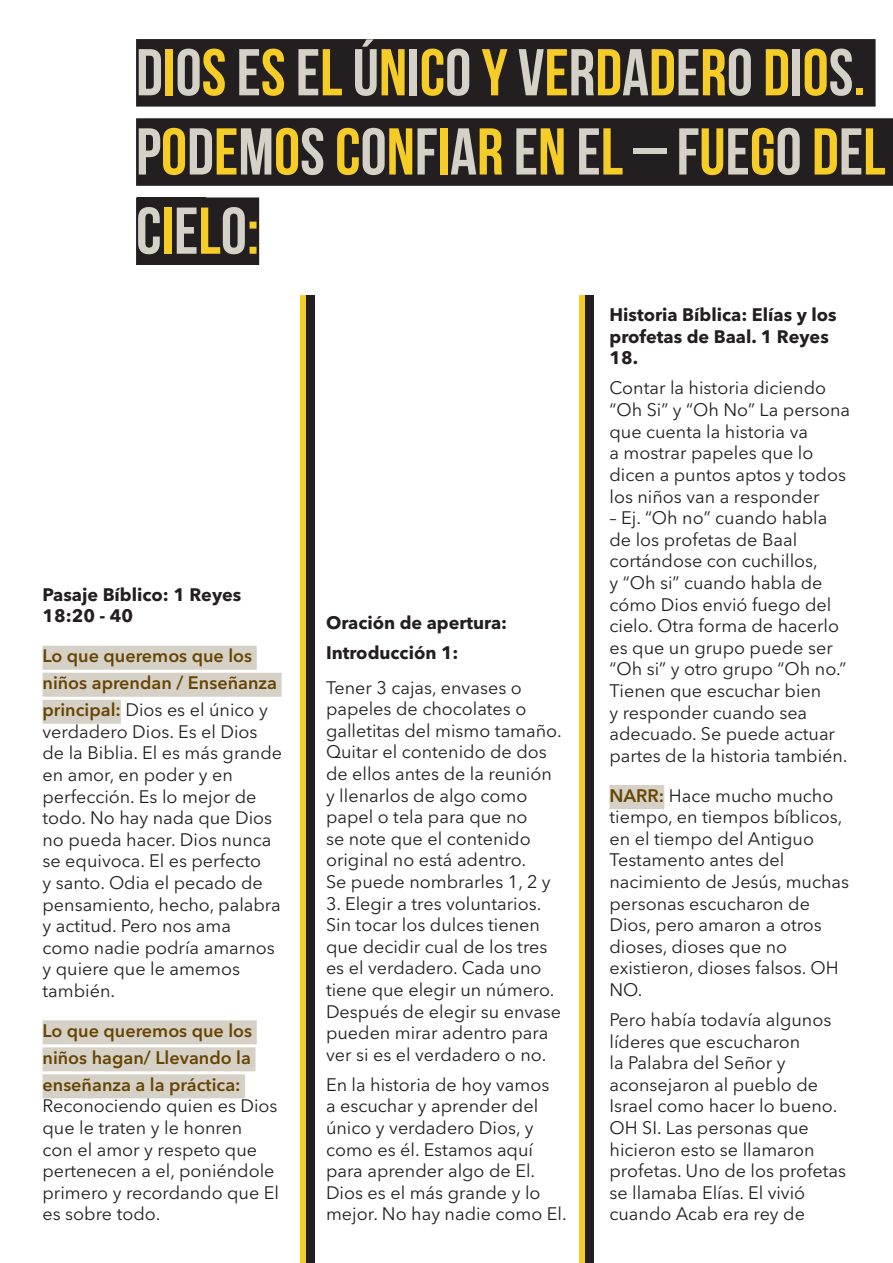
<style>
.page{position:relative;width:893px;height:1263px;background:#fff}
.page>*{position:absolute;margin:0;border:0;box-sizing:border-box;transform-origin:0 0}
.t1{font:66px/79.2px "Bebas Neue";color:#d6d1c7}
.t2{font:18px/21.6px "Avenir Next LT Pro";color:#231f20}
.t3{font:600 18px/27px "Avenir Next LT Pro";color:#674504}
.t4{font:700 18px/21.6px "Avenir Next LT Pro";color:#231f20}
.s1{color:#f5cd26}
.s2{font-weight:400;color:#231f20}
.s3{font-weight:600;color:#674504}
</style>
<div class="page">
<div style="left:136px;top:39px;width:740px;height:68px;background:#231f20"></div>
<div style="left:136px;top:118px;width:757px;height:68px;background:#231f20"></div>
<div style="left:136px;top:197px;width:123px;height:68px;background:#231f20"></div>
<div style="left:43px;top:646px;width:214px;height:24px;background:#d6d1c7"></div>
<div style="left:43px;top:673px;width:239px;height:24px;background:#d6d1c7"></div>
<div style="left:43px;top:700px;width:78px;height:24px;background:#d6d1c7"></div>
<div style="left:43px;top:1020px;width:214px;height:24px;background:#d6d1c7"></div>
<div style="left:43px;top:1047px;width:213px;height:24px;background:#d6d1c7"></div>
<div style="left:43px;top:1074px;width:202px;height:24px;background:#d6d1c7"></div>
<div style="left:609px;top:785px;width:55px;height:24px;background:#d6d1c7"></div>
<div style="left:580px;top:296px;width:8px;height:967px;background:#f5cd26"></div>
<div style="left:585px;top:296px;width:9px;height:967px;background:#231f20"></div>
<div style="left:300px;top:296px;width:9px;height:967px;background:#f5cd26"></div>
<div style="left:306px;top:296px;width:8px;height:967px;background:#231f20"></div>
<h1 class="t1" style="left:136px;top:32px;width:751px">D<span class="s1">I</span>O<span class="s1">S</span> E<span class="s1">S</span> E<span class="s1">L</span> Ú<span class="s1">N</span>I<span class="s1">C</span>O <span class="s1">Y</span> V<span class="s1">E</span>R<span class="s1">D</span>A<span class="s1">D</span>E<span class="s1">R</span>O <span class="s1">D</span>I<span class="s1">O</span>S<span class="s1">.<br></span>P<span class="s1">O</span>D<span class="s1">E</span>M<span class="s1">O</span>S <span class="s1">C</span>O<span class="s1">N</span>F<span class="s1">I</span>A<span class="s1">R</span> E<span class="s1">N</span> E<span class="s1">L</span> – F<span class="s1">U</span>E<span class="s1">G</span>O <span class="s1">D</span>E<span class="s1">L<br></span>C<span class="s1">I</span>E<span class="s1">L</span>O<span class="s1">:</span></h1>
<p class="t4" style="left:43px;top:584px;width:200px">Pasaje Bíblico: 1 Reyes<br>18:20 - 40</p>
<p class="t3" style="left:43px;top:642px;width:236px">Lo que queremos que los niños aprendan / Enseñanza principal: <span class="s2">Dios es el único y</span></p>
<p class="t2" style="left:43px;top:721px;width:241px">verdadero Dios. Es el Dios de la Biblia. El es más grande en amor, en poder y en perfección. Es lo mejor de todo. No hay nada que Dios no pueda hacer. Dios nunca se equivoca. El es perfecto<br>y santo. Odia el pecado de pensamiento, hecho, palabra y actitud. Pero nos ama como nadie podría amarnos y quiere que le amemos también.</p>
<p class="t3" style="left:43px;top:1017px;width:211px;text-align:justify">Lo que queremos que los niños hagan/ Llevando la enseñanza a la práctica:</p>
<p class="t2" style="left:43px;top:1095px;width:238px">Reconociendo quien es Dios que le traten y le honren<br>con el amor y respeto que pertenecen a el, poniéndole primero y recordando que El es sobre todo.</p>
<p class="t4" style="left:326px;top:607px;width:183px;line-height:30.2px">Oración de apertura:<br>Introducción 1:</p>
<p class="t2" style="left:326px;top:676px;width:237px">Tener 3 cajas, envases o papeles de chocolates o galletitas del mismo tamaño.<br>Quitar el contenido de dos de ellos antes de la reunión y llenarlos de algo como papel o tela para que no<br>se note que el contenido original no está adentro.<br>Se puede nombrarles 1, 2 y</p>
<p class="t2" style="left:326px;top:892px;width:237px">3. Elegir a tres voluntarios.<br>Sin tocar los dulces tienen que decidir cual de los tres es el verdadero. Cada uno tiene que elegir un número.<br>Después de elegir su envase pueden mirar adentro para ver si es el verdadero o no.</p>
<p class="t2" style="left:326px;top:1074px;width:242px">En la historia de hoy vamos<br>a escuchar y aprender del único y verdadero Dios, y como es él. Estamos aquí para aprender algo de El.<br>Dios es el más grande y lo mejor. No hay nadie como El.</p>
<p class="t4" style="left:609px;top:304px;width:229px">Historia Bíblica: Elías y los profetas de Baal. 1 Reyes<br>18.</p>
<p class="t2" style="left:609px;top:377px;width:242px">Contar la historia diciendo “Oh Si” y “Oh No” La persona que cuenta la historia va<br>a mostrar papeles que lo dicen a puntos aptos y todos los niños van a responder</p>
<p class="t2" style="left:609px;top:507px;width:240px">– Ej. “Oh no” cuando habla de los profetas de Baal cortándose con cuchillos,<br>y “Oh si” cuando habla de cómo Dios envió fuego del cielo. Otra forma de hacerlo es que un grupo puede ser “Oh si” y otro grupo “Oh no.”<br>Tienen que escuchar bien<br>y responder cuando sea adecuado. Se puede actuar partes de la historia también.</p>
<p class="t2" style="left:609px;top:784px;width:241px"><span class="s3">NARR:</span> Hace mucho mucho tiempo, en tiempos bíblicos, en el tiempo del Antiguo<br>Testamento antes del nacimiento de Jesús, muchas personas escucharon de<br>Dios, pero amaron a otros dioses, dioses que no existieron, dioses falsos. OH<br>NO.</p>
<p class="t2" style="left:609px;top:1009px;width:238px">Pero había todavía algunos líderes que escucharon<br>la Palabra del Señor y aconsejaron al pueblo de<br>Israel como hacer lo bueno.<br>OH SI. Las personas que hicieron esto se llamaron profetas. Uno de los profetas se llamaba Elías. El vivió cuando Acab era rey de</p>
</div>
